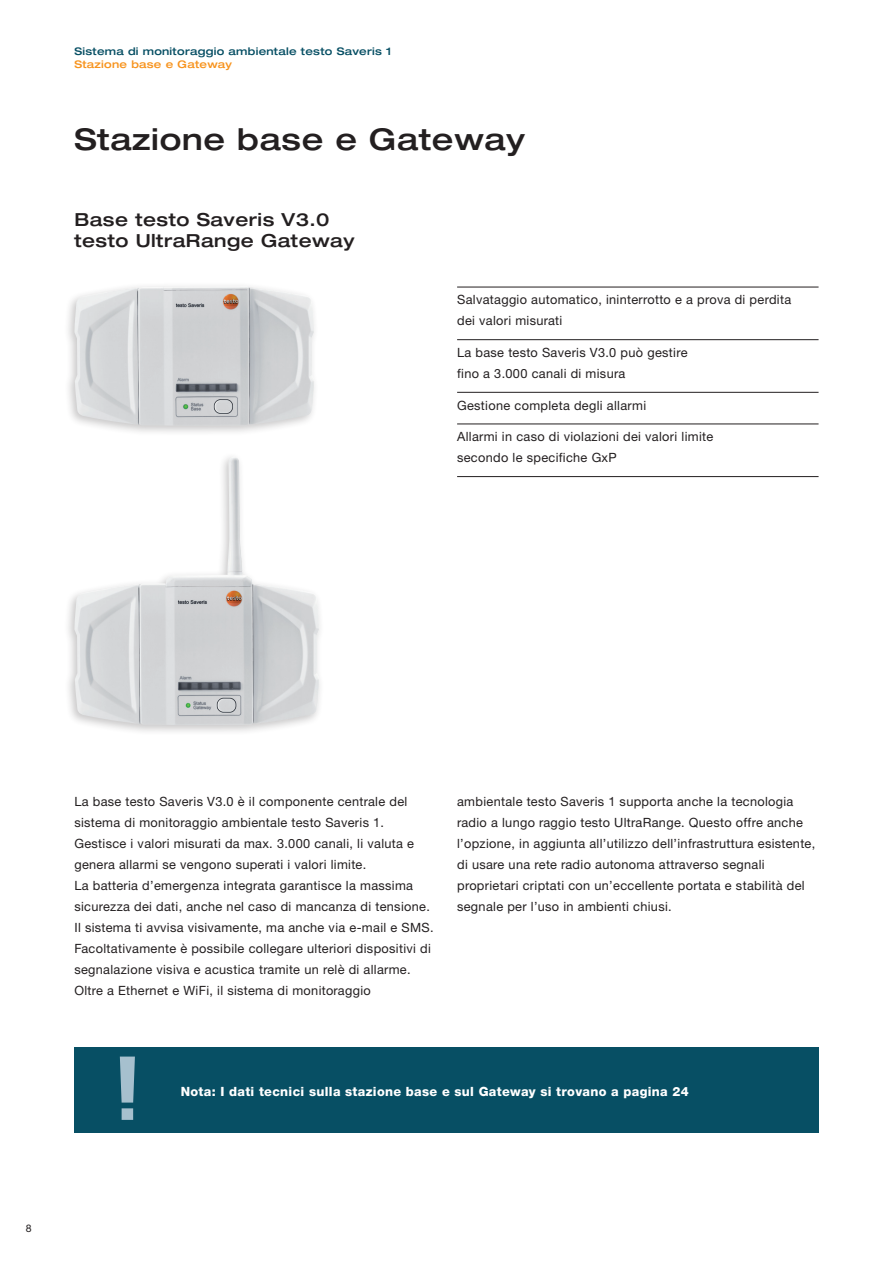
<style>
.page{position:relative;width:893px;height:1263px;background:#fff}
.page>*{position:absolute;margin:0;border:0;box-sizing:border-box;transform-origin:0 0}
.Headline_1{font:500 expanded 30px "Helvetica Neue LTW1 G";letter-spacing:.025em;color:#231f20}
.Geraetename_schwarz{font:500 expanded 18px/21px "Helvetica Neue LTW1 G";letter-spacing:.025em;color:#231f20}
.Copy_8_5_pt{font:12.75px/21px "Helvetica Neue LTW1 G";letter-spacing:.025em;color:#231f20}
.Features_schwarz{font:12.75px/21px "Helvetica Neue LTW1 G";letter-spacing:.025em;color:#231f20}
.Copy_8_5_pt-2{font:800 12.75px "Helvetica Neue LTW1 G";letter-spacing:.025em;color:#fff}
.DS_Rubrik{font:500 expanded 10.5px "Helvetica Neue LTW1 G";letter-spacing:.025em;color:#074f64}
.DS_Rubrik-2{font:500 expanded 10.5px "Helvetica Neue LTW1 G";letter-spacing:.025em;color:#f7931d}
.Copy{font:10.5px "Helvetica Neue LTW1 G";color:#231f20}
</style>
<div class="page">
<div style="left:64px;top:452px;width:261px;height:284px;background:#231f20;opacity:.25"></div>
<img style="left:74px;top:457px;width:245px;height:268px">
<div style="left:64px;top:281px;width:255px;height:156px;background:#231f20;opacity:.25"></div>
<img style="left:74px;top:286px;width:240px;height:140px">
<div style="left:74px;top:1047px;width:745px;height:85px;background:#074f64"></div>
<svg style="left:120px;top:1056px;width:15px;height:64px"></svg>
<hr style="left:457px;top:287px;width:362px;height:1px;background:#231f20">
<hr style="left:457px;top:339px;width:362px;height:1px;background:#231f20">
<hr style="left:457px;top:392px;width:362px;height:1px;background:#231f20">
<hr style="left:457px;top:424px;width:362px;height:1px;background:#231f20">
<hr style="left:457px;top:476px;width:362px;height:1px;background:#231f20">
<p class="DS_Rubrik" style="left:74px;top:44px;width:319px">Sistema di monitoraggio ambientale testo Saveris 1</p>
<p class="DS_Rubrik-2" style="left:74px;top:58px;width:159px">Stazione base e Gateway</p>
<p class="Headline_1" style="left:74px;top:120px;width:452px">Stazione base e Gateway</p>
<p class="Geraetename_schwarz" style="left:74px;top:209px;width:281px">Base testo Saveris V3.0 testo UltraRange Gateway</p>
<p class="Features_schwarz" style="left:457px;top:289px;width:336px">Salvataggio automatico, ininterrotto e a prova di perdita dei valori misurati</p>
<p class="Features_schwarz" style="left:457px;top:342px;width:232px">La base testo Saveris V3.0 può gestire fino a 3.000 canali di misura</p>
<p class="Features_schwarz" style="left:457px;top:395px;width:191px">Gestione completa degli allarmi</p>
<p class="Features_schwarz" style="left:457px;top:426px;width:258px">Allarmi in caso di violazioni dei valori limite secondo le specifiche GxP</p>
<p class="Copy_8_5_pt" style="left:74px;top:791px;width:341px">La base testo Saveris V3.0 è il componente centrale del sistema di monitoraggio ambientale testo Saveris 1.<br>Gestisce i valori misurati da max. 3.000 canali, li valuta e genera allarmi se vengono superati i valori limite.</p>
<p class="Copy_8_5_pt" style="left:74px;top:875px;width:361px">La batteria d’emergenza integrata garantisce la massima sicurezza dei dati, anche nel caso di mancanza di tensione.<br>Il sistema ti avvisa visivamente, ma anche via e-mail e SMS.<br>Facoltativamente è possibile collegare ulteriori dispositivi di segnalazione visiva e acustica tramite un relè di allarme.</p>
<p class="Copy_8_5_pt" style="left:74px;top:980px;width:298px">Oltre a Ethernet e WiFi, il sistema di monitoraggio</p>
<p class="Copy_8_5_pt" style="left:457px;top:791px;width:360px">ambientale testo Saveris 1 supporta anche la tecnologia radio a lungo raggio testo UltraRange. Questo offre anche l’opzione, in aggiunta all’utilizzo dell’infrastruttura esistente, di usare una rete radio autonoma attraverso segnali proprietari criptati con un’eccellente portata e stabilità del segnale per l’uso in ambienti chiusi.</p>
<p class="Copy_8_5_pt-2" style="left:181px;top:1084px;width:510px">Nota: I dati tecnici sulla stazione base e sul Gateway si trovano a pagina 24</p>
<p class="Copy" style="left:26px;top:1222px;width:7px">8</p>
</div>
